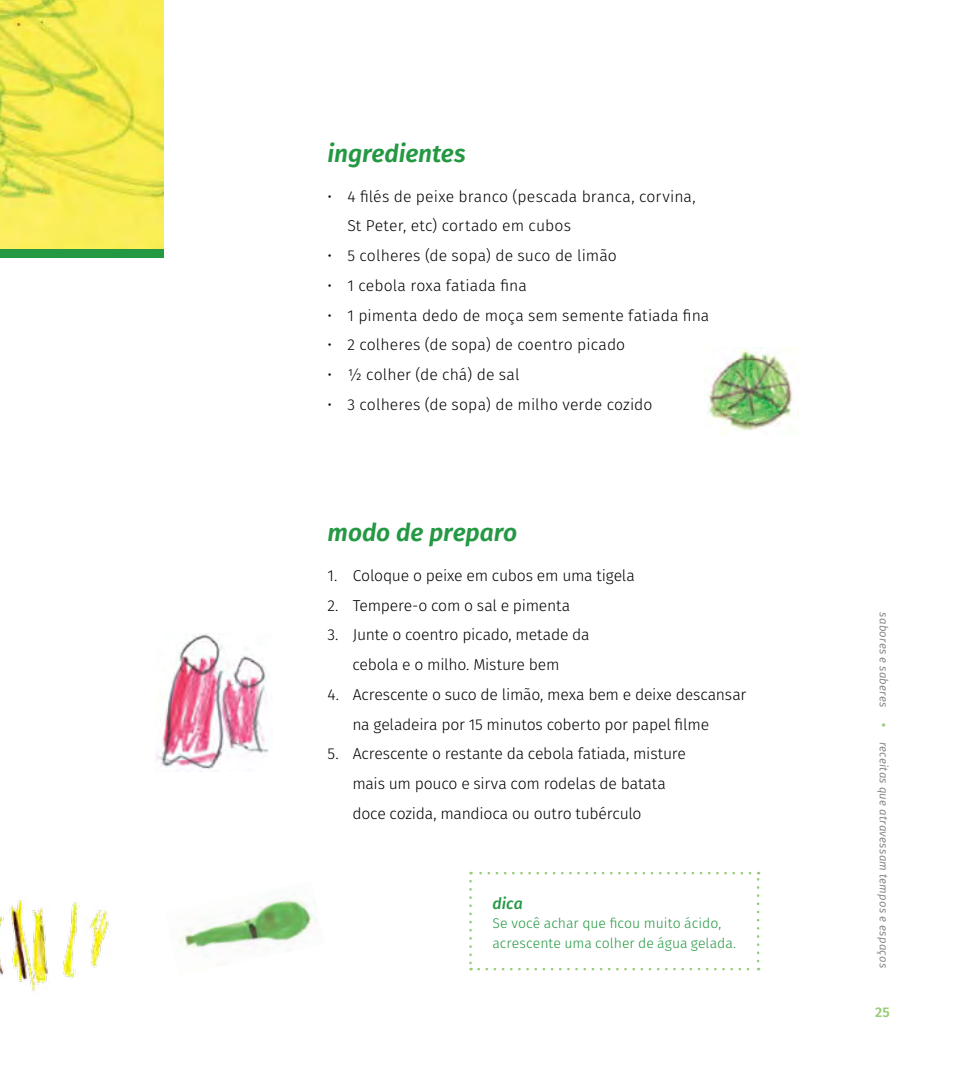
<style>
.page{position:relative;width:953px;height:1092px;background:#fff}
.page>*{position:absolute;margin:0;border:0;box-sizing:border-box;transform-origin:0 0}
.t1{font:italic 600 24.5px "Fira Sans";letter-spacing:-.005em;color:#249843}
.t2{font:300 15.75px/29.8px "Fira Sans";letter-spacing:-.005em;color:#000}
.t3{font:italic 500 15.75px "Fira Sans";color:#249843}
.t4{font:300 14px/19.2px "Fira Sans";color:#249843}
.t5{font:600 14px "Fira Sans";color:#99cd78}
.t6{font:italic 11.38px "Fira Sans";letter-spacing:.025em;color:#808284}
.s1{font-weight:800;font-style:normal;color:#99cd78}
</style>
<div class="page">
<img style="left:0;top:0;width:164px;height:249px">
<div style="left:0;top:249px;width:164px;height:8px;background:#249843"></div>
<img style="left:0;top:899px;width:109px;height:93px">
<img style="left:156px;top:633px;width:113px;height:138px">
<img style="left:179px;top:899px;width:138px;height:52px">
<img style="left:706px;top:347px;width:87px;height:84px">
<svg style="left:469px;top:881px;width:3px;height:89px"></svg>
<svg style="left:478px;top:967px;width:281px;height:3px"></svg>
<svg style="left:756px;top:871px;width:3px;height:90px"></svg>
<svg style="left:470px;top:871px;width:280px;height:3px"></svg>
<h1 class="t1" style="left:327px;top:133px;width:139px">ingredientes</h1>
<p class="t2" style="left:347px;top:181px;width:350px;text-indent:-20px">• 4 filés de peixe branco (pescada branca, corvina,<br>St Peter, etc) cortado em cubos</p>
<p class="t2" style="left:327px;top:241px;width:291px">• 5 colheres (de sopa) de suco de limão</p>
<p class="t2" style="left:327px;top:270px;width:201px">• 1 cebola roxa fatiada fina</p>
<p class="t2" style="left:327px;top:300px;width:383px">• 1 pimenta dedo de moça sem semente fatiada fina</p>
<p class="t2" style="left:327px;top:330px;width:299px">• 2 colheres (de sopa) de coentro picado</p>
<p class="t2" style="left:327px;top:360px;width:193px">• ½ colher (de chá) de sal</p>
<p class="t2" style="left:327px;top:389px;width:326px">• 3 colheres (de sopa) de milho verde cozido</p>
<h1 class="t1" style="left:327px;top:512px;width:191px">modo de preparo</h1>
<p class="t2" style="left:327px;top:560px;width:309px">1. Coloque o peixe em cubos em uma tigela</p>
<p class="t2" style="left:327px;top:590px;width:244px">2. Tempere-o com o sal e pimenta</p>
<p class="t2" style="left:327px;top:619px;width:263px;text-align:center">3. Junte o coentro picado, metade da cebola e o milho. Misture bem</p>
<p class="t2" style="left:352px;top:679px;width:395px;text-indent:-25px">4. Acrescente o suco de limão, mexa bem e deixe descansar na geladeira por 15 minutos coberto por papel filme</p>
<p class="t2" style="left:352px;top:738px;width:335px;text-indent:-25px">5. Acrescente o restante da cebola fatiada, misture mais um pouco e sirva com rodelas de batata doce cozida, mandioca ou outro tubérculo</p>
<p class="t3" style="left:492px;top:891px;width:32px">dica</p>
<p class="t4" style="left:492px;top:913px;width:245px">Se você achar que ficou muito ácido, acrescente uma colher de água gelada.</p>
<p class="t6" style="left:892px;top:612px;width:97px;rotate:90deg">sabores e saberes</p>
<p class="t6" style="left:892px;top:722px;width:247px;rotate:90deg"><span class="s1">•</span> receitas que atravessam tempos e espaços</p>
<p class="t5" style="left:875px;top:1000px;width:16px">25</p>
</div>
